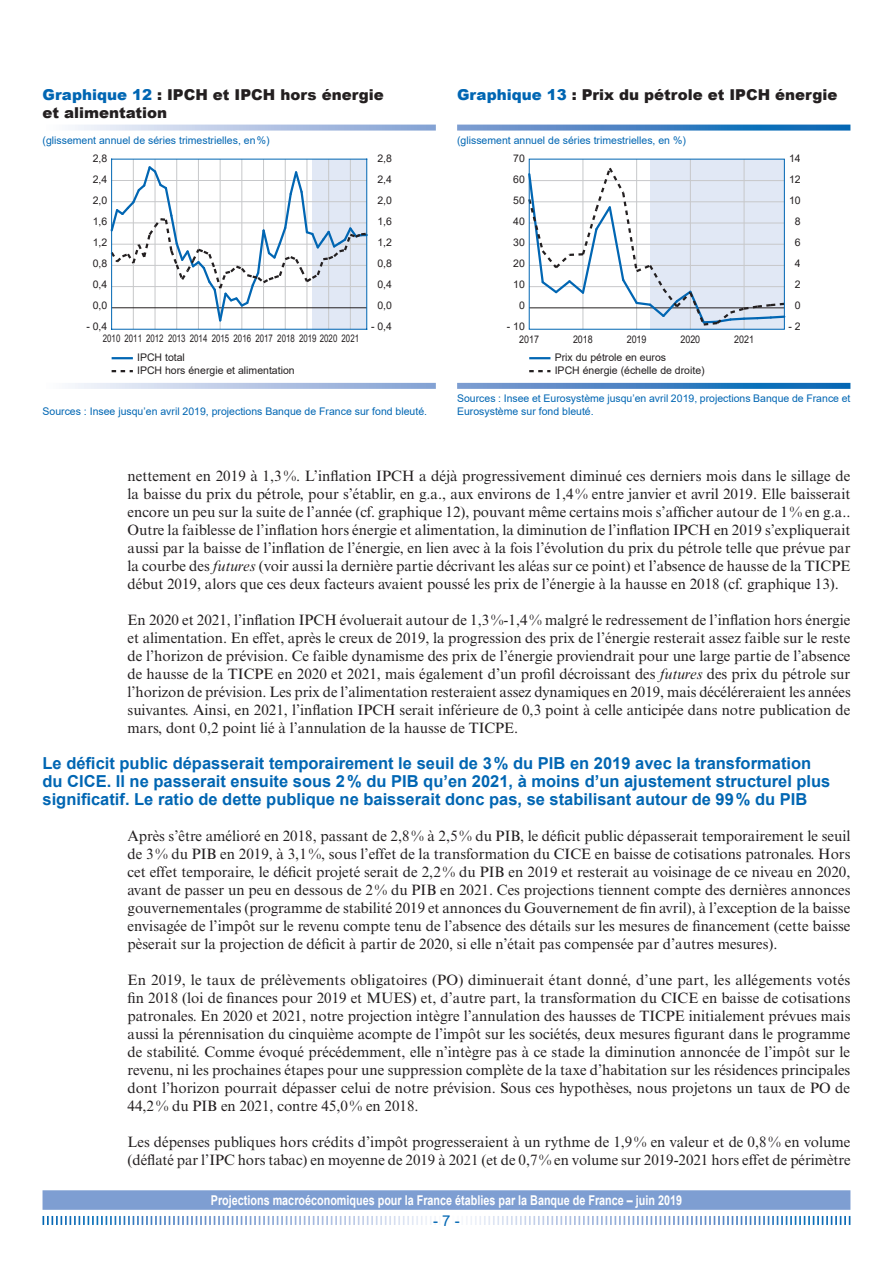
<style>
.page{position:relative;width:893px;height:1263px;background:#fff}
.page>*{position:absolute;margin:0;border:0;box-sizing:border-box;transform-origin:0 0}
.t1{font:700 16.5px/18px "Arial";color:#0166b3}
.t2{font:15px/18px "Times New Roman MT Std";color:#231f20;text-align:justify}
.t3{font:900 15px/18px "Arial";color:#231f20}
.t4{font:15px "Arial";color:#0166b3}
.t5{font:700 13.5px "Arial";color:#fff;scale:.8 1}
.t6{font:10.5px/12.6px "Arial";color:#0166b3}
.t7{font:10.5px/21px "Arial";color:#231f20}
.t8{font:10.5px "Arial";color:#231f20;scale:.75 1}
.t9{font:10.5px "Arial";color:#231f20;scale:.85 1}
.s1{color:#0166b3}
.s2{font-style:italic}
</style>
<div class="page">
<div style="left:43px;top:1190px;width:807px;height:20px;background:#7e9ed2"></div>
<svg style="left:43px;top:1216px;width:807px;height:9px"></svg>
<svg style="left:72px;top:125px;width:364px;height:6px;background:#bdcce7"></svg>
<svg style="left:457px;top:125px;width:393px;height:6px;background:#4b88c5"></svg>
<svg style="left:72px;top:383px;width:364px;height:6px;background:#bac9e6"></svg>
<svg style="left:457px;top:383px;width:393px;height:6px;background:#4182c2"></svg>
<div style="left:312px;top:159px;width:55px;height:170px;background:#e1e8f5"></div>
<hr style="left:307px;top:159px;width:1px;height:170px;background:#c7c8ca">
<hr style="left:285px;top:159px;width:1px;height:170px;background:#c7c8ca">
<hr style="left:263px;top:159px;width:1px;height:170px;background:#c7c8ca">
<hr style="left:241px;top:159px;width:1px;height:170px;background:#c7c8ca">
<hr style="left:220px;top:159px;width:1px;height:170px;background:#c7c8ca">
<hr style="left:198px;top:159px;width:1px;height:170px;background:#c7c8ca">
<hr style="left:176px;top:159px;width:1px;height:170px;background:#c7c8ca">
<hr style="left:155px;top:159px;width:1px;height:170px;background:#c7c8ca">
<hr style="left:133px;top:159px;width:1px;height:170px;background:#c7c8ca">
<hr style="left:328px;top:159px;width:1px;height:170px;background:#c7c8ca">
<hr style="left:350px;top:159px;width:1px;height:170px;background:#c7c8ca">
<hr style="left:112px;top:357px;width:21px;height:2px;background:#0166b3">
<svg style="left:112px;top:370px;width:21px;height:2px"></svg>
<svg style="left:110px;top:164px;width:258px;height:159px"></svg>
<hr style="left:112px;top:159px;width:255px;height:1px;background:#0166b3">
<hr style="left:366px;top:159px;width:1px;height:170px;background:#0166b3">
<hr style="left:112px;top:329px;width:255px;height:1px;background:#0166b3">
<hr style="left:111px;top:159px;width:1px;height:170px;background:#0166b3">
<hr style="left:529px;top:357px;width:21px;height:2px;background:#0166b3">
<svg style="left:529px;top:370px;width:21px;height:2px"></svg>
<div style="left:650px;top:159px;width:134px;height:170px;background:#e1e8f5"></div>
<hr style="left:744px;top:159px;width:1px;height:170px;background:#c7c8ca">
<hr style="left:690px;top:159px;width:1px;height:170px;background:#c7c8ca">
<hr style="left:636px;top:159px;width:1px;height:170px;background:#c7c8ca">
<hr style="left:583px;top:159px;width:1px;height:170px;background:#c7c8ca">
<svg style="left:528px;top:165px;width:258px;height:162px"></svg>
<div style="left:529px;top:159px;width:256px;height:171px;border:1px solid #0166b3"></div>
<p class="t3" style="left:43px;top:85px;width:343px"><span class="s1">Graphique 12</span> : IPCH et IPCH hors énergie et alimentation</p>
<p class="t3" style="left:457px;top:85px;width:382px"><span class="s1">Graphique 13</span> : Prix du pétrole et IPCH énergie</p>
<p class="t6" style="left:43px;top:134px;width:229px">(glissement annuel de séries trimestrielles, en%)</p>
<p class="t6" style="left:457px;top:134px;width:230px">(glissement annuel de séries trimestrielles, en %)</p>
<p class="t7" style="left:93px;top:148px;width:16px">2,8</p>
<p class="t7" style="left:377px;top:148px;width:16px">2,8</p>
<p class="t7" style="left:513px;top:148px;width:13px">70</p>
<p class="t7" style="left:789px;top:148px;width:13px">14</p>
<p class="t7" style="left:93px;top:169px;width:16px">2,4</p>
<p class="t7" style="left:377px;top:169px;width:16px">2,4</p>
<p class="t7" style="left:513px;top:169px;width:13px">60</p>
<p class="t7" style="left:789px;top:169px;width:13px">12</p>
<p class="t7" style="left:93px;top:190px;width:16px">2,0</p>
<p class="t7" style="left:377px;top:190px;width:16px">2,0</p>
<p class="t7" style="left:513px;top:190px;width:13px">50</p>
<p class="t7" style="left:789px;top:190px;width:13px">10</p>
<p class="t7" style="left:93px;top:211px;width:16px">1,6</p>
<p class="t7" style="left:377px;top:211px;width:16px">1,6</p>
<p class="t7" style="left:513px;top:211px;width:13px">40</p>
<p class="t7" style="left:795px;top:211px;width:7px">8</p>
<p class="t7" style="left:93px;top:232px;width:16px">1,2</p>
<p class="t7" style="left:377px;top:232px;width:16px">1,2</p>
<p class="t7" style="left:513px;top:232px;width:13px">30</p>
<p class="t7" style="left:795px;top:232px;width:7px">6</p>
<p class="t7" style="left:93px;top:253px;width:16px">0,8<br>0,4</p>
<p class="t7" style="left:377px;top:253px;width:16px">0,8<br>0,4</p>
<p class="t7" style="left:513px;top:253px;width:13px">20<br>10</p>
<p class="t7" style="left:795px;top:253px;width:7px">4<br>2</p>
<p class="t7" style="left:93px;top:295px;width:16px">0,0</p>
<p class="t7" style="left:377px;top:295px;width:16px">0,0</p>
<p class="t7" style="left:519px;top:295px;width:7px">0</p>
<p class="t7" style="left:795px;top:295px;width:7px">0</p>
<p class="t7" style="left:86px;top:316px;width:23px">- 0,4</p>
<p class="t7" style="left:371px;top:316px;width:23px">- 0,4</p>
<p class="t7" style="left:507px;top:316px;width:20px">- 10</p>
<p class="t7" style="left:788px;top:316px;width:14px">- 2</p>
<p class="t8" style="left:103px;top:332px;width:343px">2010 2011 2012 2013 2014 2015 2016 2017 2018 2019 2020 2021</p>
<p class="t9" style="left:519px;top:332px;width:25px">2017</p>
<p class="t9" style="left:573px;top:332px;width:25px">2018</p>
<p class="t9" style="left:627px;top:332px;width:25px">2019</p>
<p class="t9" style="left:680px;top:332px;width:25px">2020</p>
<p class="t9" style="left:734px;top:332px;width:25px">2021</p>
<p class="t7" style="left:137px;top:351px;width:159px;line-height:12.9px">IPCH total<br>IPCH hors énergie et alimentation</p>
<p class="t7" style="left:555px;top:351px;width:151px;line-height:12.9px">Prix du pétrole en euros<br>IPCH énergie (échelle de droite)</p>
<p class="t6" style="left:43px;top:405px;width:386px">Sources : Insee jusqu’en avril 2019, projections Banque de France sur fond bleuté.</p>
<p class="t6" style="left:457px;top:392px;width:395px">Sources : Insee et Eurosystème jusqu’en avril 2019, projections Banque de France et<br>Eurosystème sur fond bleuté.</p>
<p class="t2" style="left:128px;top:467px;width:724px">nettement en 2019 à 1,3%. L’inflation IPCH a déjà progressivement diminué ces derniers mois dans le sillage de la baisse du prix du pétrole, pour s’établir, en g.a., aux environs de 1,4% entre janvier et avril 2019. Elle baisserait encore un peu sur la suite de l’année (cf. graphique 12), pouvant même certains mois s’afficher autour de 1% en g.a..<br>Outre la faiblesse de l’inflation hors énergie et alimentation, la diminution de l’inflation IPCH en 2019 s’expliquerait aussi par la baisse de l’inflation de l’énergie, en lien avec à la fois l’évolution du prix du pétrole telle que prévue par la courbe des <span class="s2">futures</span> (voir aussi la dernière partie décrivant les aléas sur ce point) et l’absence de hausse de la TICPE début 2019, alors que ces deux facteurs avaient poussé les prix de l’énergie à la hausse en 2018 (cf. graphique 13).</p>
<p class="t2" style="left:128px;top:611px;width:725px">En 2020 et 2021, l’inflation IPCH évoluerait autour de 1,3%-1,4% malgré le redressement de l’inflation hors énergie et alimentation. En effet, après le creux de 2019, la progression des prix de l’énergie resterait assez faible sur le reste de l’horizon de prévision. Ce faible dynamisme des prix de l’énergie proviendrait pour une large partie de l’absence de hausse de la TICPE en 2020 et 2021, mais également d’un profil décroissant des <span class="s2">futures</span> des prix du pétrole sur l’horizon de prévision. Les prix de l’alimentation resteraient assez dynamiques en 2019, mais décéléreraient les années suivantes. Ainsi, en 2021, l’inflation IPCH serait inférieure de 0,3 point à celle anticipée dans notre publication de mars, dont 0,2 point lié à l’annulation de la hausse de TICPE.</p>
<p class="t1" style="left:43px;top:754px;width:789px">Le déficit public dépasserait temporairement le seuil de 3% du PIB en 2019 avec la transformation du CICE. Il ne passerait ensuite sous 2% du PIB qu’en 2021, à moins d’un ajustement structurel plus significatif. Le ratio de dette publique ne baisserait donc pas, se stabilisant autour de 99% du PIB</p>
<p class="t2" style="left:128px;top:827px;width:724px">Après s’être amélioré en 2018, passant de 2,8% à 2,5% du PIB, le déficit public dépasserait temporairement le seuil de 3% du PIB en 2019, à 3,1%, sous l’effet de la transformation du CICE en baisse de cotisations patronales. Hors cet effet temporaire, le déficit projeté serait de 2,2% du PIB en 2019 et resterait au voisinage de ce niveau en 2020, avant de passer un peu en dessous de 2% du PIB en 2021. Ces projections tiennent compte des dernières annonces gouvernementales (programme de stabilité 2019 et annonces du Gouvernement de fin avril), à l’exception de la baisse envisagée de l’impôt sur le revenu compte tenu de l’absence des détails sur les mesures de financement (cette baisse pèserait sur la projection de déficit à partir de 2020, si elle n’était pas compensée par d’autres mesures).</p>
<p class="t2" style="left:128px;top:971px;width:724px">En 2019, le taux de prélèvements obligatoires (PO) diminuerait étant donné, d’une part, les allégements votés fin 2018 (loi de finances pour 2019 et MUES) et, d’autre part, la transformation du CICE en baisse de cotisations patronales. En 2020 et 2021, notre projection intègre l’annulation des hausses de TICPE initialement prévues mais aussi la pérennisation du cinquième acompte de l’impôt sur les sociétés, deux mesures figurant dans le programme de stabilité. Comme évoqué précédemment, elle n’intègre pas à ce stade la diminution annoncée de l’impôt sur le revenu, ni les prochaines étapes pour une suppression complète de la taxe d’habitation sur les résidences principales dont l’horizon pourrait dépasser celui de notre prévision. Sous ces hypothèses, nous projetons un taux de PO de 44,2% du PIB en 2021, contre 45,0% en 2018.</p>
<p class="t2" style="left:128px;top:1133px;width:725px">Les dépenses publiques hors crédits d’impôt progresseraient à un rythme de 1,9% en valeur et de 0,8% en volume (déflaté par l’IPC hors tabac) en moyenne de 2019 à 2021 (et de 0,7% en volume sur 2019-2021 hors effet de périmètre</p>
<p class="t5" style="left:211px;top:1191px;width:590px">Projections macroéconomiques pour la France établies par la Banque de France – juin 2019</p>
<p class="t4" style="left:433px;top:1210px;width:28px">-7-</p>
</div>
